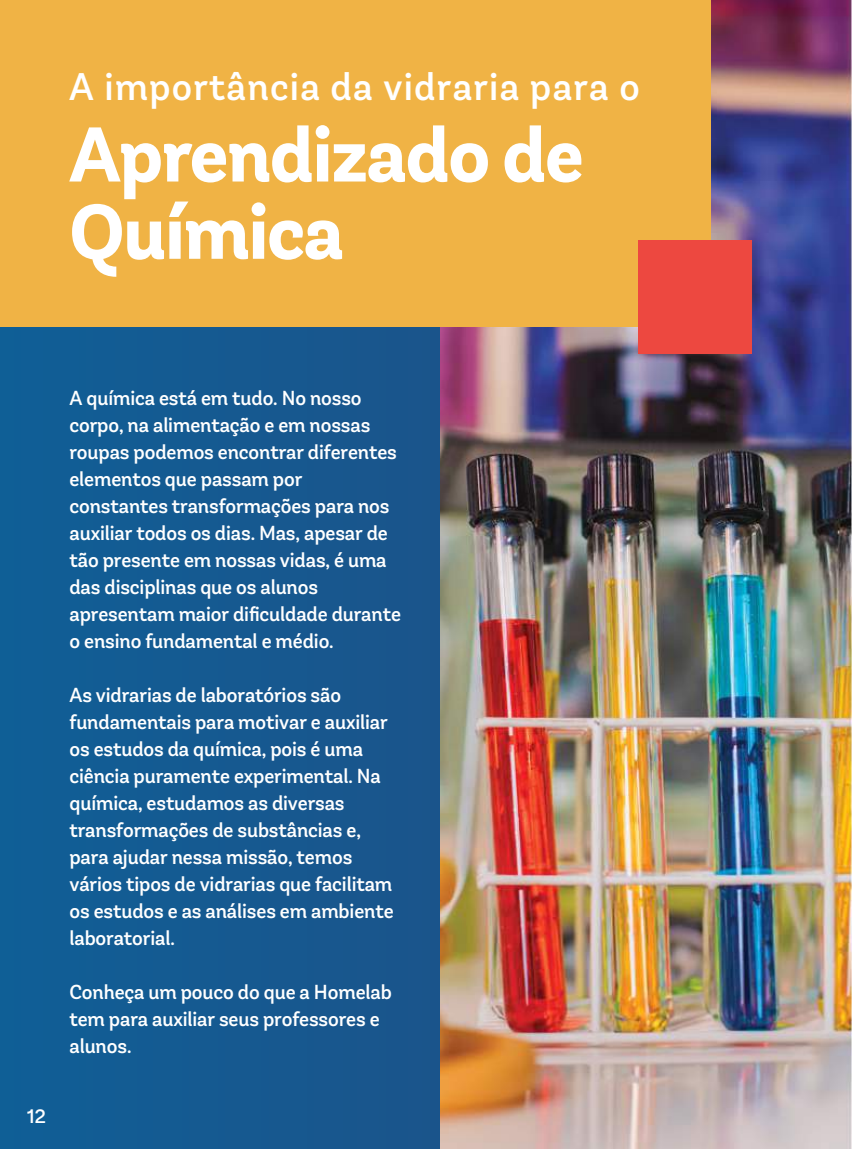
<style>
.page{position:relative;width:852px;height:1149px;background:#fff}
.page>*{position:absolute;margin:0;border:0;box-sizing:border-box;transform-origin:0 0}
.t1{font:700 77.25px/77.2px "Andes Neue";letter-spacing:-.02em;color:#fff}
.t2{font:500 38.4px "Andes Neue";letter-spacing:.035em;color:#fff}
.t3{font:500 20.25px/27px "Andes Neue";letter-spacing:-.005em;color:#fff}
.t4{font:500 19.5px "Andes Neue";color:#fff}
</style>
<div class="page">
<img style="left:440px;top:0;width:411px;height:1148px">
<div style="left:0;top:287px;width:440px;height:861px;background:#155991"></div>
<div style="left:0;top:0;width:710px;height:326px;background:#f0b345"></div>
<div style="left:638px;top:241px;width:113px;height:113px;background:#ed4840"></div>
<h2 class="t2" style="left:69px;top:62px;width:571px">A importância da vidraria para o</h2>
<h1 class="t1" style="left:69px;top:114px;width:516px">Aprendizado de<br>Química</h1>
<p class="t4" style="left:27px;top:1102px;width:20px">12</p>
<p class="t3" style="left:69px;top:383px;width:333px">A química está em tudo. No nosso corpo, na alimentação e em nossas roupas podemos encontrar diferentes elementos que passam por constantes transformações para nos auxiliar todos os dias. Mas, apesar de tão presente em nossas vidas, é uma das disciplinas que os alunos apresentam maior dificuldade durante o ensino fundamental e médio.</p>
<p class="t3" style="left:69px;top:680px;width:325px">As vidrarias de laboratórios são fundamentais para motivar e auxiliar os estudos da química, pois é uma ciência puramente experimental. Na química, estudamos as diversas transformações de substâncias e, para ajudar nessa missão, temos vários tipos de vidrarias que facilitam os estudos e as análises em ambiente laboratorial.</p>
<p class="t3" style="left:69px;top:977px;width:324px">Conheça um pouco do que a Homelab tem para auxiliar seus professores e alunos.</p>
</div>
